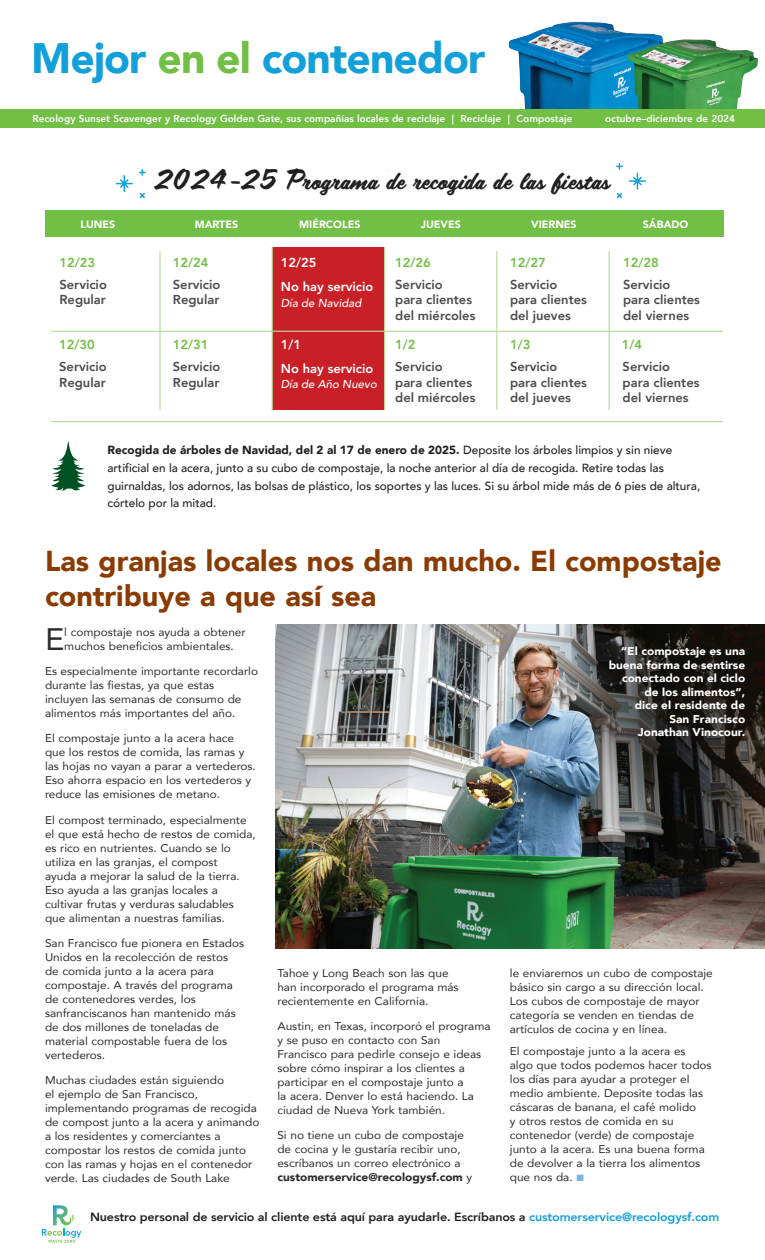
<style>
.page{position:relative;width:765px;height:1260px;background:#fff}
.page>*{position:absolute;margin:0;border:0;box-sizing:border-box;transform-origin:0 0}
.t1{font:900 42.5px "Avenir";letter-spacing:-.02em;color:#12a0db}
.t2{font:31px "Avenir";color:#231f20;scale:1.05 1}
.Eyebrow{font:900 28.75px/35px "Avenir";color:#8b3b00}
.t3{font:24.88px "Scriptorama JF Tradeshow";color:#231f20}
.Title_Bold{font:800 13px "Avenir";color:#71bf44}
.Title_Bold-2{font:800 13px "Avenir";color:#fff}
.Body_Copy{font:800 12.88px/15.5px "Avenir";color:#4b4c4d}
.Title_Bold-3{font:800 12.88px/15.5px "Avenir";color:#4b4c4d}
.Title_Bold-4{font:800 12.88px "Avenir";color:#fff}
.Body{font:800 11.88px "Avenir";letter-spacing:-.01em;color:#231f20;scale:1.05 1}
.t4{font:500 11.75px/17.6px "Avenir";color:#231f20}
.Title_Bold-5{font:italic 500 11.5px "Avenir";color:#fff}
.t5{font:11.25px/14px "Avenir";color:#231f20;scale:1.05 1}
.Body-2{font:900 11.25px/13.5px "Avenir";color:#fff;text-align:right;scale:1.05 1}
.Title_Bold-6{font:900 10.62px "Avenir";color:#fff}
.Header_Banner{font:800 10px "Avenir";color:#fff}
.s1{color:#71bf44}
.s2{font-weight:900}
.s3{color:#12a0db}
</style>
<div class="page">
<img style="left:508px;top:22px;width:155px;height:87px">
<img style="left:627px;top:39px;width:131px;height:70px">
<div style="left:0;top:109px;width:765px;height:19px;background:#71bf44"></div>
<svg style="left:42px;top:1205px;width:39px;height:38px"></svg>
<img style="left:275px;top:625px;width:490px;height:323px">
<div style="left:273px;top:247px;width:111px;height:84px;background:#c82026"></div>
<div style="left:273px;top:331px;width:111px;height:79px;background:#c82026"></div>
<hr style="left:609px;top:251px;width:1px;height:159px;background:#b6da9b">
<hr style="left:496px;top:251px;width:1px;height:159px;background:#b6da9b">
<hr style="left:384px;top:247px;width:1px;height:163px;background:#b6da9b">
<hr style="left:52px;top:331px;width:671px;height:1px;background:#b6da9b">
<hr style="left:52px;top:421px;width:671px;height:1px;background:#b6da9b">
<div style="left:45px;top:210px;width:678px;height:27px;background:#71bf44"></div>
<hr style="left:159px;top:251px;width:2px;height:159px;background:#b6da9b">
<hr style="left:272px;top:247px;width:1px;height:163px;background:#b6da9b">
<svg style="left:115px;top:170px;width:31px;height:29px"></svg>
<svg style="left:616px;top:164px;width:30px;height:35px"></svg>
<svg style="left:51px;top:441px;width:35px;height:50px"></svg>
<p class="t1" style="left:31px;top:22px;width:456px">Mejor <span class="s1">en el</span> contenedor</p>
<p class="Header_Banner" style="left:32px;top:111px;width:542px">Recology Sunset Scavenger y Recology Golden Gate, sus compañías locales de reciclaje | Reciclaje | Compostaje</p>
<p class="Header_Banner" style="left:605px;top:111px;width:132px">octubre–diciembre de 2024</p>
<p class="t3" style="left:155px;top:163px;width:456px">2024-25 Programa de recogida de las fiestas</p>
<p class="Title_Bold-6" style="left:80px;top:215px;width:36px">LUNES</p>
<p class="Title_Bold-6" style="left:195px;top:215px;width:45px">MARTES</p>
<p class="Title_Bold-6" style="left:299px;top:215px;width:63px">MIÉRCOLES</p>
<p class="Title_Bold-6" style="left:421px;top:215px;width:42px">JUEVES</p>
<p class="Title_Bold-6" style="left:531px;top:215px;width:47px">VIERNES</p>
<p class="Title_Bold-6" style="left:643px;top:215px;width:47px">SÁBADO</p>
<p class="Title_Bold-2" style="left:281px;top:253px;width:37px">12/25</p>
<p class="Title_Bold" style="left:395px;top:253px;width:37px">12/26</p>
<p class="Title_Bold" style="left:623px;top:252px;width:37px">12/28</p>
<p class="Title_Bold" style="left:59px;top:253px;width:37px">12/23</p>
<p class="Title_Bold" style="left:173px;top:253px;width:37px">12/24</p>
<p class="Title_Bold" style="left:510px;top:253px;width:37px">12/27</p>
<p class="Title_Bold-3" style="left:59px;top:276px;width:49px">Servicio<br>Regular</p>
<p class="Title_Bold-3" style="left:173px;top:276px;width:49px">Servicio<br>Regular</p>
<p class="Title_Bold-4" style="left:281px;top:277px;width:94px">No hay servicio</p>
<p class="Title_Bold-5" style="left:281px;top:296px;width:82px">Día de Navidad</p>
<p class="Body_Copy" style="left:395px;top:276px;width:82px">Servicio<br>para clientes del miércoles</p>
<p class="Body_Copy" style="left:510px;top:276px;width:78px">Servicio para clientes del jueves</p>
<p class="Body_Copy" style="left:623px;top:276px;width:78px">Servicio para clientes del viernes</p>
<p class="Title_Bold" style="left:59px;top:334px;width:37px">12/30</p>
<p class="Title_Bold" style="left:173px;top:334px;width:37px">12/31</p>
<p class="Title_Bold-2" style="left:281px;top:334px;width:22px">1/1</p>
<p class="Title_Bold" style="left:395px;top:334px;width:22px">1/2</p>
<p class="Title_Bold" style="left:510px;top:334px;width:22px">1/3</p>
<p class="Title_Bold" style="left:622px;top:334px;width:22px">1/4</p>
<p class="Title_Bold-3" style="left:59px;top:359px;width:49px">Servicio<br>Regular</p>
<p class="Title_Bold-3" style="left:173px;top:359px;width:49px">Servicio<br>Regular</p>
<p class="Title_Bold-4" style="left:281px;top:358px;width:94px">No hay servicio</p>
<p class="Title_Bold-5" style="left:281px;top:378px;width:98px">Día de Año Nuevo</p>
<p class="Body_Copy" style="left:395px;top:359px;width:82px">Servicio<br>para clientes del miércoles</p>
<p class="Body_Copy" style="left:510px;top:359px;width:78px">Servicio para clientes del jueves</p>
<p class="Body_Copy" style="left:623px;top:359px;width:78px">Servicio para clientes del viernes</p>
<p class="t4" style="left:108px;top:441px;width:594px"><span class="s2">Recogida de árboles de Navidad, del 2 al 17 de enero de 2025.</span> Deposite los árboles limpios y sin nieve artificial en la acera, junto a su cubo de compostaje, la noche anterior al día de recogida. Retire todas las guirnaldas, los adornos, las bolsas de plástico, los soportes y las luces. Si su árbol mide más de 6 pies de altura, córtelo por la mitad.</p>
<p class="Eyebrow" style="left:45px;top:543px;width:678px">Las granjas locales nos dan mucho. El compostaje contribuye a que así sea</p>
<p class="Body-2" style="left:609px;top:644px;width:132px">“El compostaje es una buena forma de sentirse conectado con el ciclo de los alimentos”,<br>dice el residente de<br>San Francisco<br>Jonathan Vinocour.</p>
<h2 class="t2" style="left:45px;top:614px;width:20px">E</h2>
<p class="t5" style="left:64px;top:625px;width:174px">l compostaje nos ayuda a obtener muchos beneficios ambientales.</p>
<p class="t5" style="left:45px;top:664px;width:204px">Es especialmente importante recordarlo durante las fiestas, ya que estas incluyen las semanas de consumo de alimentos más importantes del año.</p>
<p class="t5" style="left:45px;top:731px;width:202px">El compostaje junto a la acera hace que los restos de comida, las ramas y las hojas no vayan a parar a vertederos.<br>Eso ahorra espacio en los vertederos y reduce las emisiones de metano.</p>
<p class="t5" style="left:45px;top:812px;width:202px">El compost terminado, especialmente el que está hecho de restos de comida, es rico en nutrientes. Cuando se lo utiliza en las granjas, el compost<br>ayuda a mejorar la salud de la tierra.<br>Eso ayuda a las granjas locales a cultivar frutas y verduras saludables que alimentan a nuestras familias.</p>
<p class="t5" style="left:45px;top:936px;width:191px">San Francisco fue pionera en Estados<br>Unidos en la recolección de restos de comida junto a la acera para compostaje. A través del programa de contenedores verdes, los sanfranciscanos han mantenido más de dos millones de toneladas de material compostable fuera de los vertederos.</p>
<p class="t5" style="left:45px;top:1073px;width:206px">Muchas ciudades están siguiendo<br>el ejemplo de San Francisco, implementando programas de recogida de compost junto a la acera y animando a los residentes y comerciantes a compostar los restos de comida junto con las ramas y hojas en el contenedor verde. Las ciudades de South Lake</p>
<p class="t5" style="left:277px;top:965px;width:174px">Tahoe y Long Beach son las que han incorporado el programa más recientemente en California.</p>
<p class="t5" style="left:277px;top:1019px;width:204px">Austin, en Texas, incorporó el programa y se puso en contacto con San Francisco para pedirle consejo e ideas sobre cómo inspirar a los clientes a participar en el compostaje junto a<br>la acera. Denver lo está haciendo. La ciudad de Nueva York también.</p>
<p class="t5" style="left:277px;top:1128px;width:187px">Si no tiene un cubo de compostaje de cocina y le gustaría recibir uno, escríbanos un correo electrónico a <span class="s2">customerservice@recologysf.com</span> y</p>
<p class="t5" style="left:510px;top:965px;width:195px">le enviaremos un cubo de compostaje básico sin cargo a su dirección local.<br>Los cubos de compostaje de mayor categoría se venden en tiendas de artículos de cocina y en línea.</p>
<p class="t5" style="left:510px;top:1043px;width:194px">El compostaje junto a la acera es algo que todos podemos hacer todos los días para ayudar a proteger el medio ambiente. Deposite todas las cáscaras de banana, el café molido<br>y otros restos de comida en su contenedor (verde) de compostaje junto a la acera. Es una buena forma de devolver a la tierra los alimentos que nos da.</p>
<p class="Body" style="left:90px;top:1208px;width:601px">Nuestro personal de servicio al cliente está aquí para ayudarle. Escríbanos a <span class="s3">customerservice@recologysf.com</span></p>
</div>
